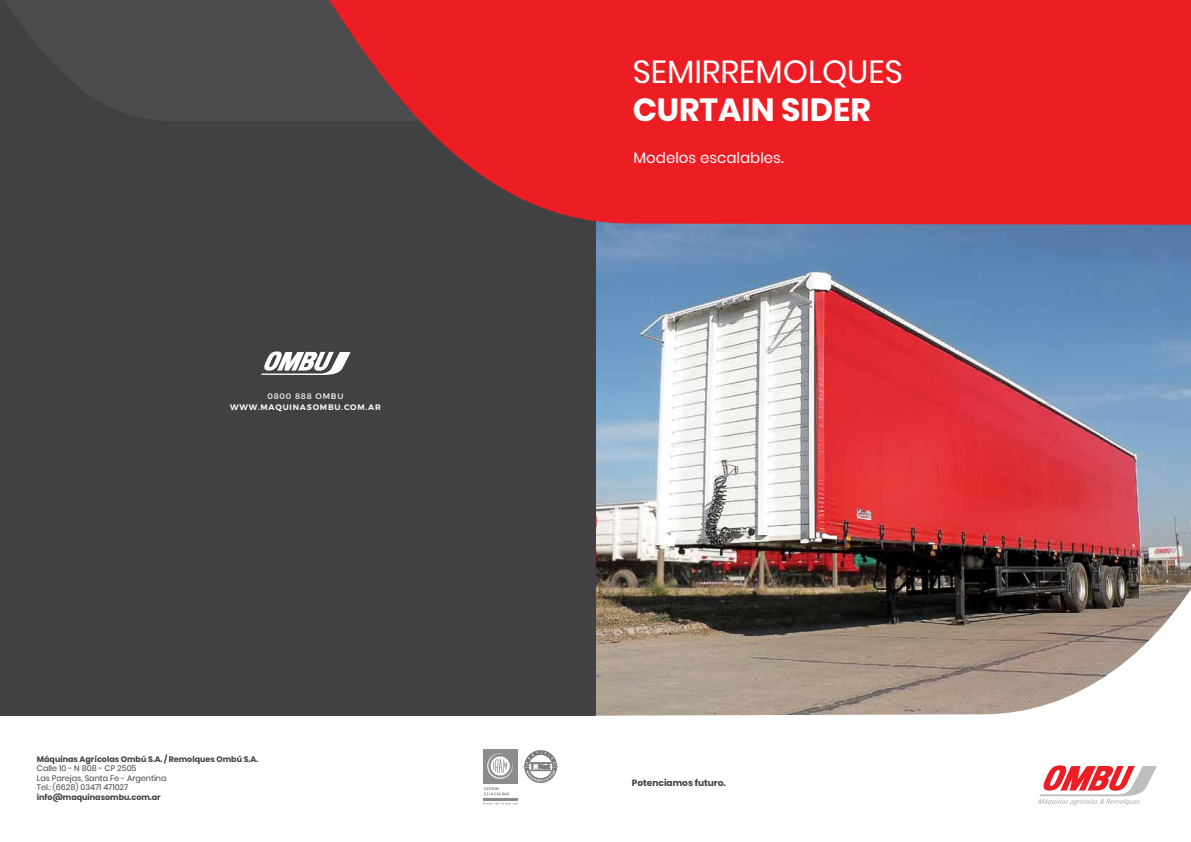
<style>
.page{position:relative;width:1191px;height:842px;background:#fff}
.page>*{position:absolute;margin:0;border:0;box-sizing:border-box;transform-origin:0 0}
.t1{font:32px "Poppins";color:#fff}
.t2{font:700 32px "Poppins";color:#fff}
.t3{font:15px "Poppins";color:#fff}
.t4{font:700 9px "Poppins";color:#414042}
.t5{font:8px/9.6px "Poppins";color:#414042}
.t6{font:700 8px "Poppins";color:#414042}
.t7{font:600 8px "Montserrat";letter-spacing:.1em;color:#fff}
.t8{font:8px "Montserrat";letter-spacing:.1em;color:#fff}
</style>
<div class="page">
<img style="left:595px;top:225px;width:596px;height:308px">
<div style="left:0;top:0;width:595px;height:715px;background:#414042"></div>
<svg style="left:524px;top:750px;width:33px;height:33px"></svg>
<div style="left:483px;top:749px;width:35px;height:34px;background:#8d8c8d"></div>
<hr style="left:483px;top:798px;width:35px;height:3px;background:#414042">
<svg style="left:487px;top:753px;width:26px;height:26px"></svg>
<svg style="left:484px;top:787px;width:25px;height:8px"></svg>
<svg style="left:483px;top:803px;width:35px;height:2px"></svg>
<svg style="left:261px;top:351px;width:90px;height:24px"></svg>
<svg style="left:5px;top:0;width:275px;height:121px;fill:#4c4b4d"></svg>
<img style="left:595px;top:533px;width:596px;height:273px">
<svg style="left:1037px;top:765px;width:119px;height:40px"></svg>
<svg style="left:280px;top:0;width:911px;height:225px;fill:#ed1d24"></svg>
<p class="t8" style="left:267px;top:392px;width:77px">0800 888 OMBU</p>
<p class="t7" style="left:230px;top:402px;width:152px">WWW.MAQUINASOMBU.COM.AR</p>
<p class="t6" style="left:37px;top:754px;width:223px">Máquinas Agrícolas Ombú S.A. / Remolques Ombú S.A.</p>
<p class="t5" style="left:37px;top:764px;width:131px">Calle 10 - N 808 - CP 2505<br>Las Parejas, Santa Fe - Argentina<br>Tel.: (6628) 03471 471027</p>
<p class="t6" style="left:37px;top:792px;width:125px">info@maquinasombu.com.ar</p>
<h1 class="t1" style="left:633px;top:53px;width:272px">SEMIRREMOLQUES</h1>
<h1 class="t2" style="left:633px;top:91px;width:239px">CURTAIN SIDER</h1>
<h2 class="t3" style="left:633px;top:149px;width:152px">Modelos escalables.</h2>
<p class="t4" style="left:632px;top:778px;width:95px">Potenciamos futuro.</p>
</div>
